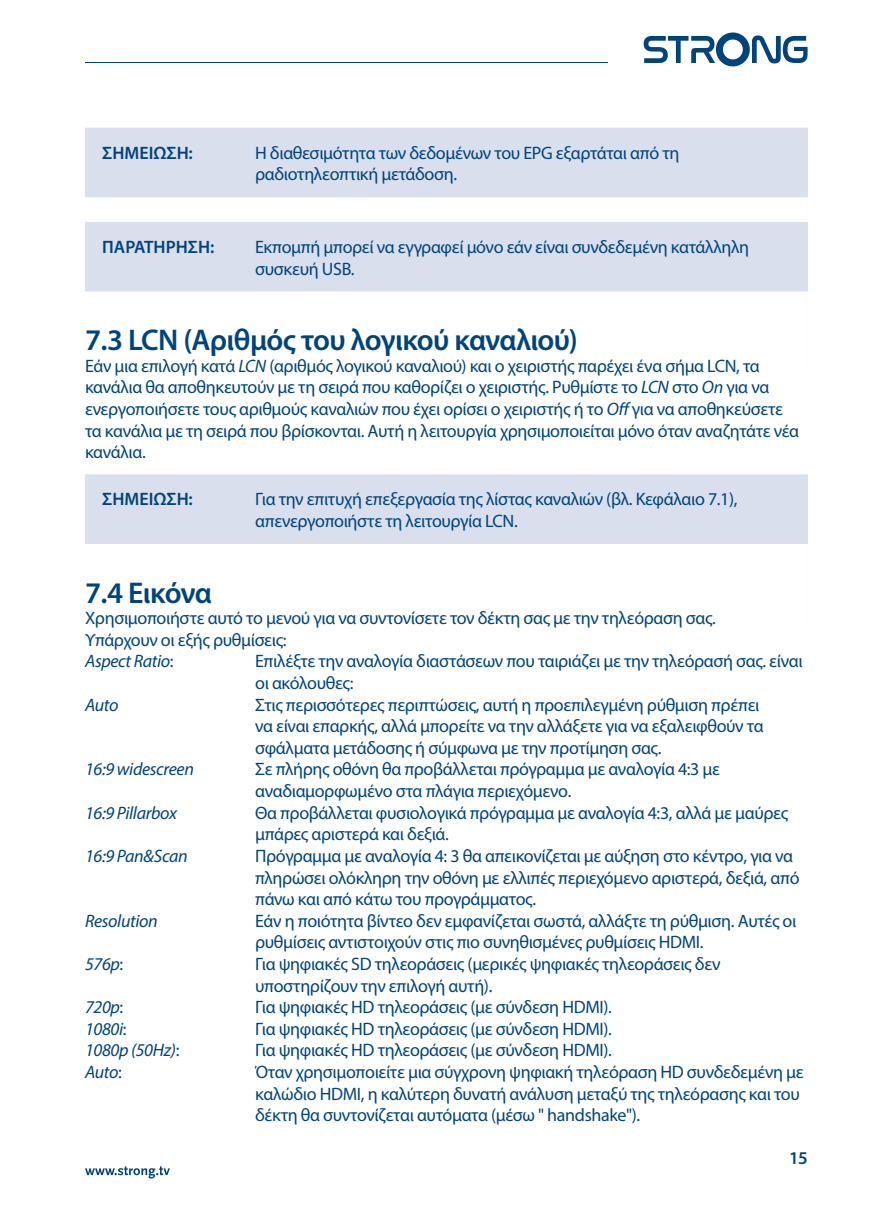
<style>
.page{position:relative;width:893px;height:1217px;background:#fff}
.page>*{position:absolute;margin:0;border:0;box-sizing:border-box;transform-origin:0 0}
.t1{font:600 30px "Myriad Pro";letter-spacing:-.02em;color:#00447b}
.t2{font:18px/21.6px "Myriad Pro";letter-spacing:-.02em;color:#00447b}
.t3{font:italic 18px "Myriad Pro";letter-spacing:-.02em;color:#00447b}
.t4{font:600 18px "Myriad Pro";color:#00447b}
.s1{font-style:italic}
.s2{font-style:normal}
</style>
<div class="page">
<div style="left:85px;top:128px;width:723px;height:150px;background:#d9dfec"></div>
<div style="left:85px;top:197px;width:723px;height:105px;background:#fff"></div>
<div style="left:85px;top:222px;width:723px;height:150px;background:#d9dfec"></div>
<div style="left:85px;top:291px;width:723px;height:105px;background:#fff"></div>
<div style="left:85px;top:474px;width:723px;height:150px;background:#d9dfec"></div>
<div style="left:85px;top:544px;width:723px;height:105px;background:#fff"></div>
<svg style="left:85px;top:1166px;width:85px;height:12px"></svg>
<hr style="left:85px;top:62px;width:523px;height:1px;background:#00447b">
<svg style="left:644px;top:33px;width:164px;height:33px"></svg>
<p class="t4" style="left:102px;top:141px;width:92px">ΣΗΜΕΊΩΣΗ:</p>
<p class="t2" style="left:255px;top:141px;width:426px">Η διαθεσιμότητα των δεδομένων του EPG εξαρτάται από τη ραδιοτηλεοπτική μετάδοση.</p>
<p class="t4" style="left:102px;top:235px;width:114px">ΠΑΡΑΤΉΡΗΣΗ:</p>
<p class="t2" style="left:255px;top:236px;width:495px">Εκπομπή μπορεί να εγγραφεί μόνο εάν είναι συνδεδεμένη κατάλληλη συσκευή USB.</p>
<h1 class="t1" style="left:85px;top:321px;width:494px">7.3 LCN (Αριθμός του λογικού καναλιού)</h1>
<p class="t2" style="left:85px;top:354px;width:716px">Εάν μια επιλογή κατά <span class="s1">LCN</span> (αριθμός λογικού καναλιού) και ο χειριστής παρέχει ένα σήμα LCN, τα κανάλια θα αποθηκευτούν με τη σειρά που καθορίζει ο χειριστής. Ρυθμίστε το <span class="s1">LCN</span> στο <span class="s1">On</span> για να ενεργοποιήσετε τους αριθμούς καναλιών που έχει ορίσει ο χειριστής ή το <span class="s1">Off</span> για να αποθηκεύσετε τα κανάλια με τη σειρά που βρίσκονται. Αυτή η λειτουργία χρησιμοποιείται μόνο όταν αναζητάτε νέα κανάλια.</p>
<p class="t4" style="left:102px;top:487px;width:92px">ΣΗΜΕΊΩΣΗ:</p>
<p class="t2" style="left:255px;top:488px;width:484px">Για την επιτυχή επεξεργασία της λίστας καναλιών (βλ. Κεφάλαιο 7.1), απενεργοποιήστε τη λειτουργία LCN.</p>
<h1 class="t1" style="left:85px;top:573px;width:128px">7.4 Εικόνα</h1>
<p class="t2" style="left:85px;top:607px;width:632px">Χρησιμοποιήστε αυτό το μενού για να συντονίσετε τον δέκτη σας με την τηλεόραση σας.<br>Υπάρχουν οι εξής ρυθμίσεις:<br><span class="s1">Aspect Ratio</span>:</p>
<p class="t2" style="left:255px;top:650px;width:549px">Επιλέξτε την αναλογία διαστάσεων που ταιριάζει με την τηλεόρασή σας. είναι οι ακόλουθες:</p>
<p class="t3" style="left:85px;top:693px;width:35px">Auto</p>
<p class="t2" style="left:255px;top:693px;width:510px">Στις περισσότερες περιπτώσεις, αυτή η προεπιλεγμένη ρύθμιση πρέπει να είναι επαρκής, αλλά μπορείτε να την αλλάξετε για να εξαλειφθούν τα σφάλματα μετάδοσης ή σύμφωνα με την προτίμηση σας.</p>
<p class="t3" style="left:85px;top:758px;width:110px">16:9 widescreen</p>
<p class="t2" style="left:255px;top:758px;width:466px">Σε πλήρης οθόνη θα προβάλλεται πρόγραμμα με αναλογία 4:3 με αναδιαμορφωμένο στα πλάγια περιεχόμενο.</p>
<p class="t3" style="left:85px;top:801px;width:94px">16:9 Pillarbox</p>
<p class="t2" style="left:255px;top:801px;width:535px">Θα προβάλλεται φυσιολογικά πρόγραμμα με αναλογία 4:3, αλλά με μαύρες μπάρες αριστερά και δεξιά.</p>
<p class="t3" style="left:85px;top:844px;width:104px">16:9 Pan&amp;Scan</p>
<p class="t2" style="left:255px;top:844px;width:546px">Πρόγραμμα με αναλογία 4: 3 θα απεικονίζεται με αύξηση στο κέντρο, για να πληρώσει ολόκληρη την οθόνη με ελλιπές περιεχόμενο αριστερά, δεξιά, από πάνω και από κάτω του προγράμματος.</p>
<p class="t3" style="left:85px;top:909px;width:74px">Resolution</p>
<p class="t2" style="left:255px;top:909px;width:543px">Εάν η ποιότητα βίντεο δεν εμφανίζεται σωστά, αλλάξτε τη ρύθμιση. Αυτές οι ρυθμίσεις αντιστοιχούν στις πιο συνηθισμένες ρυθμίσεις HDMI.</p>
<p class="t3" style="left:85px;top:952px;width:40px">576p<span class="s2">:</span></p>
<p class="t2" style="left:255px;top:952px;width:467px">Για ψηφιακές SD τηλεοράσεις (μερικές ψηφιακές τηλεοράσεις δεν υποστηρίζουν την επιλογή αυτή).</p>
<p class="t3" style="left:85px;top:995px;width:40px">720p<span class="s2">:</span></p>
<p class="t2" style="left:255px;top:995px;width:358px">Για ψηφιακές HD τηλεοράσεις (με σύνδεση HDMI).</p>
<p class="t3" style="left:85px;top:1017px;width:43px">1080i<span class="s2">:</span></p>
<p class="t2" style="left:255px;top:1017px;width:358px">Για ψηφιακές HD τηλεοράσεις (με σύνδεση HDMI).</p>
<p class="t3" style="left:85px;top:1039px;width:96px">1080p (50Hz)<span class="s2">:</span></p>
<p class="t2" style="left:255px;top:1039px;width:358px">Για ψηφιακές HD τηλεοράσεις (με σύνδεση HDMI).</p>
<p class="t3" style="left:85px;top:1060px;width:38px">Auto<span class="s2">:</span></p>
<p class="t2" style="left:255px;top:1060px;width:550px">Όταν χρησιμοποιείτε μια σύγχρονη ψηφιακή τηλεόραση HD συνδεδεμένη με καλώδιο HDMI, η καλύτερη δυνατή ανάλυση μεταξύ της τηλεόρασης και του δέκτη θα συντονίζεται αυτόματα (μέσω " handshake").</p>
<p class="t4" style="left:789px;top:1146px;width:20px">15</p>
</div>
